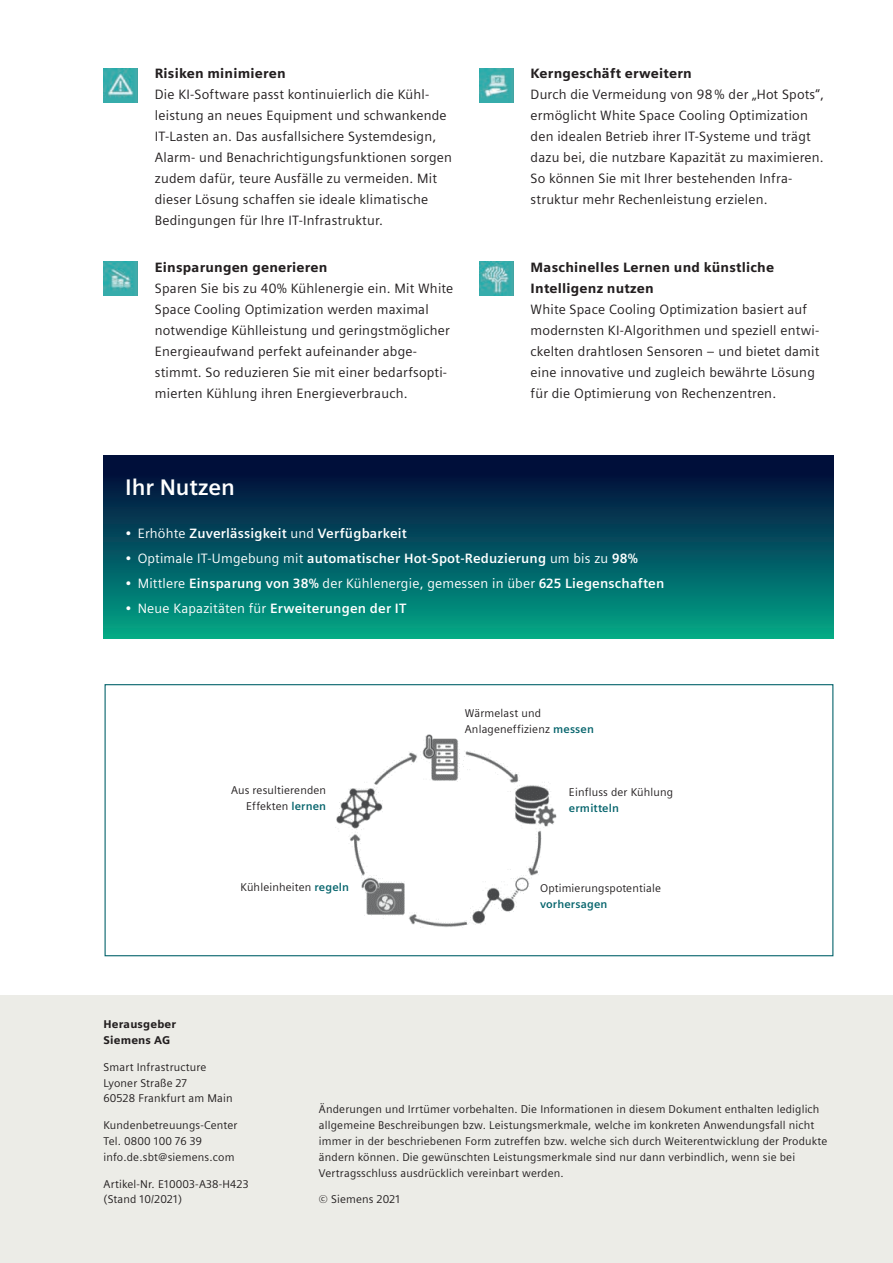
<style>
.page{position:relative;width:893px;height:1263px;background:#fff}
.page>*{position:absolute;margin:0;border:0;box-sizing:border-box;transform-origin:0 0}
.t1{font:700 22.5px "Siemens Sans OT";color:#fff}
.t2{font:13.5px/21px "Siemens Sans OT";letter-spacing:.015em;color:#231f20}
.t3{font:13.5px "Siemens Sans";letter-spacing:.015em;color:#fff}
.t4{font:700 13.5px "Siemens Sans";letter-spacing:.015em;color:#fff}
.t5{font:900 13.5px/21px "Siemens Sans";letter-spacing:.015em;color:#231f20}
.t6{font:900 13.5px "Siemens Sans OT";letter-spacing:.015em;color:#231f20}
.t7{font:11.25px/15.9px "Siemens Sans";letter-spacing:.015em;color:#231f20}
.t8{font:11.25px/15.9px "Siemens Sans OT";letter-spacing:.015em;color:#231f20;text-align:right}
.t9{font:900 11.25px/15.9px "Siemens Sans OT";letter-spacing:.015em;color:#231f20}
.t10{font:700 11.25px "Siemens Sans";letter-spacing:.015em;color:#07656d}
.s1{font-weight:400}
.s2{font-weight:700}
.s3{font-family:"Siemens Sans";font-weight:700;color:#07656d}
.s4{font-weight:700;color:#07656d}
</style>
<div class="page">
<div style="left:0;top:995px;width:893px;height:268px;background:#ecece7"></div>
<img style="left:104px;top:68px;width:34px;height:34px">
<img style="left:104px;top:262px;width:34px;height:34px">
<img style="left:480px;top:68px;width:34px;height:34px">
<img style="left:480px;top:262px;width:34px;height:34px">
<img style="left:335px;top:734px;width:222px;height:194px">
<div style="left:105px;top:684px;width:728px;height:272px;border:1px solid #07656d"></div>
<div style="left:104px;top:456px;width:729px;height:183px;background:linear-gradient(to bottom,#020135,#02a588)"></div>
<p class="t5" style="left:155px;top:62px;width:133px">Risiken minimieren</p>
<p class="t2" style="left:155px;top:84px;width:298px">Die KI-Software passt kontinuierlich die Kühl&shy;leistung an neues Equipment und schwankende IT-Lasten an. Das ausfallsichere Systemdesign, Alarm- und Benachrichtigungsfunktionen sorgen zudem dafür, teure Ausfälle zu vermeiden. Mit dieser Lösung schaffen sie ideale klimatische Bedingungen für Ihre IT-Infrastruktur.</p>
<p class="t6" style="left:155px;top:260px;width:174px">Einsparungen generieren</p>
<p class="t2" style="left:155px;top:278px;width:300px">Sparen Sie bis zu 40% Kühlenergie ein. Mit White Space Cooling Optimization werden maximal notwendige Kühlleistung und geringstmöglicher Energieaufwand perfekt aufeinander abge&shy;stimmt. So reduzieren Sie mit einer bedarfsopti&shy;mierten Kühlung ihren Energieverbrauch.</p>
<p class="t5" style="left:531px;top:62px;width:163px">Kerngeschäft erweitern</p>
<p class="t2" style="left:531px;top:84px;width:295px">Durch die Vermeidung von 98 % der „Hot Spots“, ermöglicht White Space Cooling Optimization den idealen Betrieb ihrer IT-Systeme und trägt dazu bei, die nutzbare Kapazität zu maximieren.<br>So können Sie mit Ihrer bestehenden Infra&shy;struktur mehr Rechenleistung erzielen.</p>
<p class="t5" style="left:531px;top:256px;width:245px">Maschinelles Lernen und künstliche<br>Intelligenz nutzen</p>
<p class="t2" style="left:531px;top:299px;width:290px">White Space Cooling Optimization basiert auf modernsten KI-Algorithmen und speziell entwi&shy;ckelten drahtlosen Sensoren – und bietet damit eine innovative und zugleich bewährte Lösung für die Optimierung von Rechenzentren.</p>
<h1 class="t1" style="left:125px;top:475px;width:111px">Ihr Nutzen</h1>
<p class="t4" style="left:125px;top:523px;width:283px"><span class="s1">• Erhöhte</span> Zuverlässigkeit <span class="s1">und</span> Verfügbarkeit</p>
<p class="t4" style="left:125px;top:548px;width:514px"><span class="s1">• Optimale IT-Umgebung mit</span> automatischer Hot-Spot-Reduzierung <span class="s1">um bis zu</span> 98%</p>
<p class="t3" style="left:125px;top:573px;width:541px">• Mittlere <span class="s2">Einsparung von 38%</span> der Kühlenergie, gemessen in über <span class="s2">625 Liegenschaften</span></p>
<p class="t3" style="left:125px;top:599px;width:283px">• Neue Kapazitäten für <span class="s2">Erweiterungen der IT</span></p>
<p class="t8" style="left:231px;top:782px;width:97px">Aus resultierenden<br>Effekten <span class="s3">lernen</span></p>
<p class="t7" style="left:241px;top:878px;width:110px">Kühleinheiten <span class="s4">regeln</span></p>
<p class="t7" style="left:465px;top:704px;width:131px">Wärmelast und<br>Anlageneffizienz <span class="s4">messen</span></p>
<p class="t7" style="left:569px;top:783px;width:106px">Einfluss der Kühlung</p>
<p class="t10" style="left:569px;top:799px;width:52px">ermitteln</p>
<p class="t7" style="left:540px;top:879px;width:122px">Optimierungspotentiale</p>
<p class="t10" style="left:540px;top:895px;width:69px">vorhersagen</p>
<p class="t9" style="left:103px;top:1016px;width:74px">Herausgeber<br>Siemens AG</p>
<p class="t7" style="left:103px;top:1058px;width:131px">Smart Infrastructure<br>Lyoner Straße 27<br>60528 Frankfurt am Main</p>
<p class="t7" style="left:103px;top:1116px;width:136px">Kundenbetreuungs-Center<br>Tel. 0800 100 76 39 info.de.sbt@siemens.com</p>
<p class="t7" style="left:103px;top:1175px;width:147px">Artikel-Nr. E10003-A38-H423 (Stand 10/2021)</p>
<p class="t7" style="left:319px;top:1100px;width:510px">Änderungen und Irrtümer vorbehalten. Die Informationen in diesem Dokument enthalten lediglich allgemeine Beschreibungen bzw. Leistungsmerkmale, welche im konkreten Anwendungsfall nicht immer in der beschriebenen Form zutreffen bzw. welche sich durch Weiterentwicklung der Produkte ändern können. Die gewünschten Leistungsmerkmale sind nur dann verbindlich, wenn sie bei Vertragsschluss ausdrücklich vereinbart werden.</p>
<p class="t7" style="left:319px;top:1191px;width:83px">© Siemens 2021</p>
</div>
